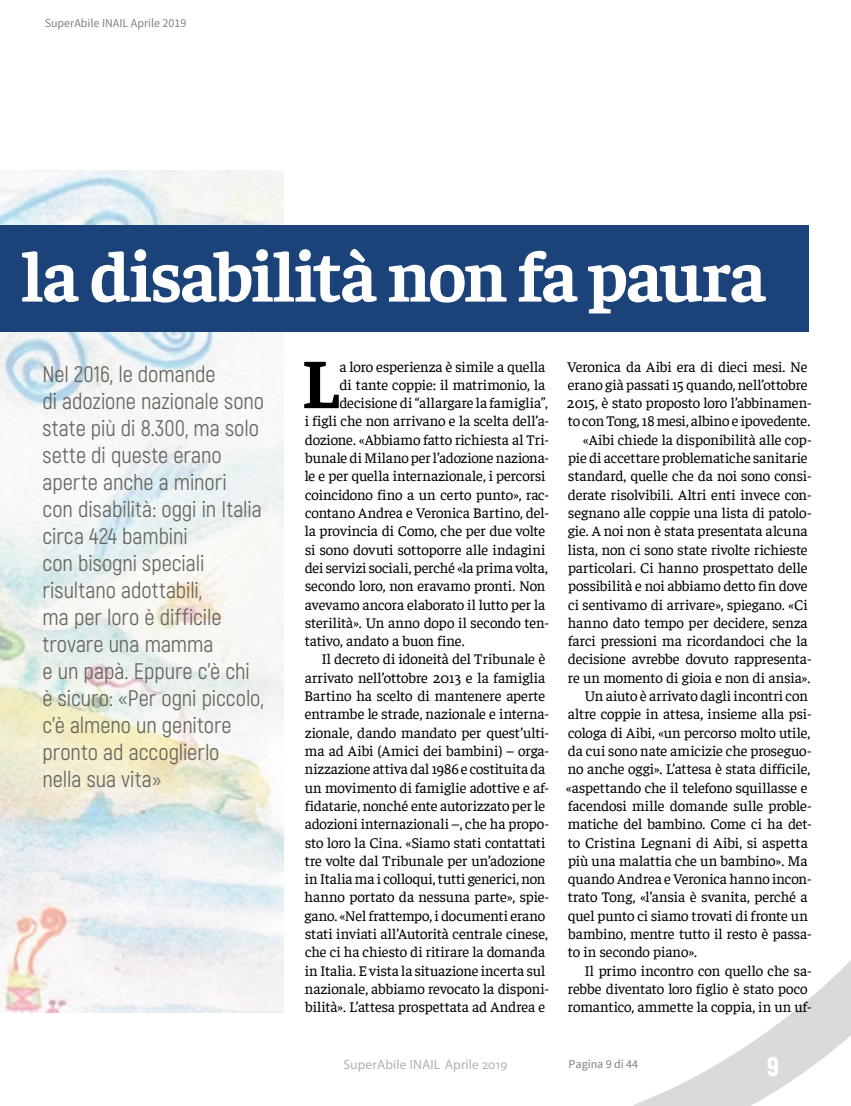
<style>
.page{position:relative;width:851px;height:1106px;background:#fff}
.page>*{position:absolute;margin:0;border:0;box-sizing:border-box;transform-origin:0 0}
.t1{font:700 72px "Faustina";letter-spacing:-.03em;color:#fff}
.t2{font:700 71.55px "Faustina";color:#000}
.t3{font:900 27px "Akrobat";color:#fff}
.t4{font:22.5px/27px "Akrobat";letter-spacing:-.005em;color:#65645c}
.t5{font:15px "Faustina";letter-spacing:-.01em;color:#000}
.t6{font:13.5px "Myriad Pro";letter-spacing:.01em;color:#b3b2b2}
.t7{font:12px "Source Sans Pro";color:#808080}
</style>
<div class="page">
<svg style="left:633px;top:961px;width:217px;height:145px"></svg>
<svg style="left:0;top:170px;width:283px;height:842px;fill:#f2f2f3"></svg>
<div style="left:0;top:225px;width:808px;height:106px;background:#1b4379"></div>
<p class="t7" style="left:45px;top:15px;width:143px">SuperAbile INAIL Aprile 2019</p>
<h1 class="t1" style="left:21px;top:226px;width:746px">la disabilità non fa paura</h1>
<p class="t4" style="left:43px;top:360px;width:223px">Nel 2016, le domande<br>di adozione nazionale sono state più di 8.300, ma solo sette di queste erano aperte anche a minori<br>con disabilità: oggi in Italia circa 424 bambini<br>con bisogni speciali risultano adottabili,<br>ma per loro è difficile trovare una mamma<br>e un papà. Eppure c’è chi è sicuro: «Per ogni piccolo, c’è almeno un genitore pronto ad accoglierlo<br>nella sua vita»</p>
<h2 class="t2" style="left:302px;top:333px;width:39px">L</h2>
<p class="t5" style="left:339px;top:356px;width:207px">a loro esperienza è simile a quella</p>
<p class="t5" style="left:339px;top:374px;width:207px">di tante coppie: il matrimonio, la</p>
<p class="t5" style="left:339px;top:392px;width:210px">decisione di “allargare la famiglia”,</p>
<p class="t5" style="left:305px;top:411px;width:246px">i figli che non arrivano e la scelta dell’a-</p>
<p class="t5" style="left:305px;top:429px;width:246px">dozione. «Abbiamo fatto richiesta al Tri-</p>
<p class="t5" style="left:305px;top:447px;width:245px">bunale di Milano per l’adozione naziona-</p>
<p class="t5" style="left:304px;top:466px;width:242px">le e per quella internazionale, i percorsi</p>
<p class="t5" style="left:305px;top:484px;width:246px">coincidono fino a un certo punto», rac-</p>
<p class="t5" style="left:305px;top:502px;width:246px">contano Andrea e Veronica Bartino, del-</p>
<p class="t5" style="left:304px;top:520px;width:242px">la provincia di Como, che per due volte</p>
<p class="t5" style="left:305px;top:539px;width:242px">si sono dovuti sottoporre alle indagini</p>
<p class="t5" style="left:305px;top:557px;width:244px">dei servizi sociali, perché «la prima volta,</p>
<p class="t5" style="left:305px;top:575px;width:242px">secondo loro, non eravamo pronti. Non</p>
<p class="t5" style="left:305px;top:594px;width:242px">avevamo ancora elaborato il lutto per la</p>
<p class="t5" style="left:305px;top:612px;width:245px">sterilità». Un anno dopo il secondo ten-</p>
<p class="t5" style="left:305px;top:630px;width:161px">tativo, andato a buon fine.</p>
<p class="t5" style="left:321px;top:649px;width:225px">Il decreto di idoneità del Tribunale è</p>
<p class="t5" style="left:305px;top:667px;width:242px">arrivato nell’ottobre 2013 e la famiglia</p>
<p class="t5" style="left:304px;top:685px;width:242px">Bartino ha scelto di mantenere aperte</p>
<p class="t5" style="left:305px;top:703px;width:246px">entrambe le strade, nazionale e interna-</p>
<p class="t5" style="left:305px;top:722px;width:246px">zionale, dando mandato per quest’ulti-</p>
<p class="t5" style="left:305px;top:740px;width:246px">ma ad Aibi (Amici dei bambini) – orga-</p>
<p class="t5" style="left:305px;top:758px;width:242px">nizzazione attiva dal 1986 e costituita da</p>
<p class="t5" style="left:305px;top:777px;width:246px">un movimento di famiglie adottive e af-</p>
<p class="t5" style="left:305px;top:795px;width:242px">fidatarie, nonché ente autorizzato per le</p>
<p class="t5" style="left:305px;top:813px;width:246px">adozioni internazionali –, che ha propo-</p>
<p class="t5" style="left:305px;top:832px;width:242px">sto loro la Cina. «Siamo stati contattati</p>
<p class="t5" style="left:305px;top:850px;width:242px">tre volte dal Tribunale per un’adozione</p>
<p class="t5" style="left:305px;top:868px;width:242px">in Italia ma i colloqui, tutti generici, non</p>
<p class="t5" style="left:304px;top:886px;width:246px">hanno portato da nessuna parte», spie-</p>
<p class="t5" style="left:304px;top:905px;width:242px">gano. «Nel frattempo, i documenti erano</p>
<p class="t5" style="left:305px;top:923px;width:244px">stati inviati all’Autorità centrale cinese,</p>
<p class="t5" style="left:305px;top:941px;width:242px">che ci ha chiesto di ritirare la domanda</p>
<p class="t5" style="left:305px;top:960px;width:242px">in Italia. E vista la situazione incerta sul</p>
<p class="t5" style="left:305px;top:978px;width:246px">nazionale, abbiamo revocato la disponi-</p>
<p class="t5" style="left:305px;top:996px;width:242px">bilità». L’attesa prospettata ad Andrea e</p>
<p class="t6" style="left:343px;top:1055px;width:166px">SuperAbile INAIL Aprile 2019</p>
<p class="t5" style="left:567px;top:356px;width:242px">Veronica da Aibi era di dieci mesi. Ne</p>
<p class="t5" style="left:568px;top:374px;width:241px">erano già passati 15 quando, nell’ottobre</p>
<p class="t5" style="left:567px;top:392px;width:246px">2015, è stato proposto loro l’abbinamen-</p>
<p class="t5" style="left:567px;top:411px;width:244px">to con Tong, 18 mesi, albino e ipovedente.</p>
<p class="t5" style="left:583px;top:429px;width:230px">«Aibi chiede la disponibilità alle cop-</p>
<p class="t5" style="left:568px;top:447px;width:241px">pie di accettare problematiche sanitarie</p>
<p class="t5" style="left:568px;top:466px;width:245px">standard, quelle che da noi sono consi-</p>
<p class="t5" style="left:568px;top:484px;width:245px">derate risolvibili. Altri enti invece con-</p>
<p class="t5" style="left:568px;top:502px;width:245px">segnano alle coppie una lista di patolo-</p>
<p class="t5" style="left:567px;top:520px;width:241px">gie. A noi non è stata presentata alcuna</p>
<p class="t5" style="left:567px;top:539px;width:241px">lista, non ci sono state rivolte richieste</p>
<p class="t5" style="left:568px;top:557px;width:241px">particolari. Ci hanno prospettato delle</p>
<p class="t5" style="left:568px;top:575px;width:241px">possibilità e noi abbiamo detto fin dove</p>
<p class="t5" style="left:568px;top:594px;width:241px">ci sentivamo di arrivare», spiegano. «Ci</p>
<p class="t5" style="left:567px;top:612px;width:241px">hanno dato tempo per decidere, senza</p>
<p class="t5" style="left:568px;top:630px;width:241px">farci pressioni ma ricordandoci che la</p>
<p class="t5" style="left:568px;top:649px;width:245px">decisione avrebbe dovuto rappresenta-</p>
<p class="t5" style="left:568px;top:667px;width:244px">re un momento di gioia e non di ansia».</p>
<p class="t5" style="left:584px;top:685px;width:225px">Un aiuto è arrivato dagli incontri con</p>
<p class="t5" style="left:568px;top:703px;width:245px">altre coppie in attesa, insieme alla psi-</p>
<p class="t5" style="left:568px;top:722px;width:244px">cologa di Aibi, «un percorso molto utile,</p>
<p class="t5" style="left:568px;top:740px;width:245px">da cui sono nate amicizie che proseguo-</p>
<p class="t5" style="left:568px;top:758px;width:244px">no anche oggi». L’attesa è stata difficile,</p>
<p class="t5" style="left:566px;top:777px;width:243px">«aspettando che il telefono squillasse e</p>
<p class="t5" style="left:568px;top:795px;width:245px">facendosi mille domande sulle proble-</p>
<p class="t5" style="left:568px;top:813px;width:245px">matiche del bambino. Come ci ha det-</p>
<p class="t5" style="left:567px;top:832px;width:241px">to Cristina Legnani di Aibi, si aspetta</p>
<p class="t5" style="left:568px;top:850px;width:241px">più una malattia che un bambino». Ma</p>
<p class="t5" style="left:568px;top:868px;width:245px">quando Andrea e Veronica hanno incon-</p>
<p class="t5" style="left:567px;top:886px;width:241px">trato Tong, «l’ansia è svanita, perché a</p>
<p class="t5" style="left:568px;top:905px;width:241px">quel punto ci siamo trovati di fronte un</p>
<p class="t5" style="left:568px;top:923px;width:245px">bambino, mentre tutto il resto è passa-</p>
<p class="t5" style="left:567px;top:941px;width:131px">to in secondo piano».</p>
<p class="t5" style="left:584px;top:960px;width:229px">Il primo incontro con quello che sa-</p>
<p class="t5" style="left:568px;top:978px;width:241px">rebbe diventato loro figlio è stato poco</p>
<p class="t5" style="left:568px;top:996px;width:245px">romantico, ammette la coppia, in un uf-</p>
<p class="t7" style="left:568px;top:1056px;width:71px">Pagina 9 di 44</p>
<h3 class="t3" style="left:766px;top:1049px;width:14px">9</h3>
</div>
